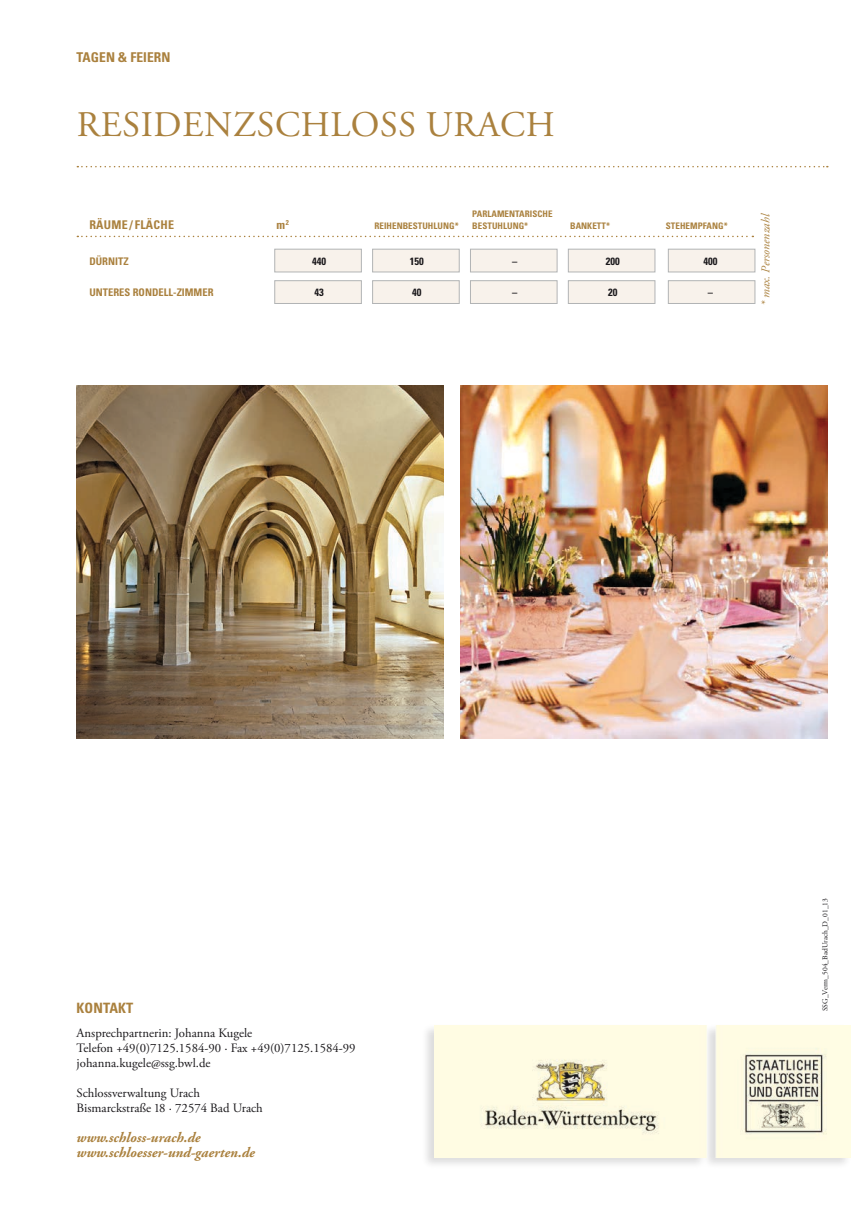
<style>
.page{position:relative;width:851px;height:1221px;background:#fff}
.page>*{position:absolute;margin:0;border:0;box-sizing:border-box;transform-origin:0 0}
.t1{font:36px "Adobe Garamond Pro";letter-spacing:.02em;color:#aa813e}
.t2{font:italic 700 14.25px/15px "Adobe Garamond Pro";color:#aa813e}
.t3{font:700 condensed 14.25px "Univers";letter-spacing:.005em;color:#aa813e}
.t4{font:700 condensed 13.5px "Univers";letter-spacing:.005em;color:#aa813e}
.t5{font:12.75px/15px "Adobe Garamond Pro";color:#1a181b}
.t6{font:italic 12px "Adobe Garamond Pro";letter-spacing:.005em;color:#aa813e}
.t7{font:700 condensed 12px "Univers";letter-spacing:.02em;color:#aa813e}
.t8{font:700 condensed 10.5px "Univers";color:#aa813e}
.t9{font:700 condensed 10.5px "Univers";color:#1a181b}
.t10{font:700 condensed 9px/12px "Univers";letter-spacing:.005em;color:#aa813e}
.t11{font:7.5px "Adobe Garamond Pro";letter-spacing:.005em;color:#1a181b}
</style>
<div class="page">
<div style="left:274px;top:249px;width:87px;height:23px;background:#f8f2eb;border:1px solid #b2b4b5"></div>
<div style="left:372px;top:249px;width:87px;height:23px;background:#f8f2eb;border:1px solid #b2b4b5"></div>
<div style="left:470px;top:249px;width:87px;height:23px;background:#f8f2eb;border:1px solid #b2b4b5"></div>
<div style="left:568px;top:249px;width:87px;height:23px;background:#f8f2eb;border:1px solid #b2b4b5"></div>
<div style="left:668px;top:249px;width:87px;height:23px;background:#f8f2eb;border:1px solid #b2b4b5"></div>
<div style="left:274px;top:280px;width:87px;height:24px;background:#f8f2eb;border:1px solid #b2b4b5"></div>
<div style="left:372px;top:280px;width:87px;height:24px;background:#f8f2eb;border:1px solid #b2b4b5"></div>
<div style="left:470px;top:280px;width:87px;height:24px;background:#f8f2eb;border:1px solid #b2b4b5"></div>
<div style="left:568px;top:280px;width:87px;height:24px;background:#f8f2eb;border:1px solid #b2b4b5"></div>
<div style="left:668px;top:280px;width:87px;height:24px;background:#f8f2eb;border:1px solid #b2b4b5"></div>
<svg style="left:77px;top:166px;width:750px;height:1px"></svg>
<svg style="left:77px;top:236px;width:676px;height:1px"></svg>
<div style="left:421px;top:1023px;width:429px;height:146px;background:#1a181b;opacity:.15"></div>
<img style="left:434px;top:1025px;width:396px;height:132px">
<div style="left:830px;top:1025px;width:20px;height:132px;background:#fffde4"></div>
<img style="left:77px;top:385px;width:366px;height:353px">
<img style="left:460px;top:385px;width:367px;height:353px">
<p class="t4" style="left:77px;top:49px;width:95px">TAGEN &amp; FEIERN</p>
<h1 class="t1" style="left:77px;top:103px;width:479px">Res idenzs chloss Urach</h1>
<p class="t7" style="left:89px;top:218px;width:86px">RÄUME / FLÄCHE</p>
<p class="t7" style="left:276px;top:218px;width:14px">M<sup>2</sup></p>
<p class="t10" style="left:374px;top:220px;width:86px">REIHENBESTUHLUNG*</p>
<p class="t10" style="left:472px;top:208px;width:82px">PARLAMENTARISCHE<br>BESTUHLUNG*</p>
<p class="t10" style="left:570px;top:220px;width:7px">BAN</p>
<p class="t10" style="left:587px;top:220px;width:24px">KETT*</p>
<p class="t10" style="left:665px;top:220px;width:16px">STEHEM</p>
<p class="t10" style="left:697px;top:220px;width:32px">PFANG*</p>
<p class="t8" style="left:89px;top:254px;width:41px">DÜRNITZ</p>
<p class="t9" style="left:312px;top:254px;width:16px">440</p>
<p class="t9" style="left:410px;top:254px;width:16px">150</p>
<p class="t9" style="left:512px;top:254px;width:7px">–</p>
<p class="t9" style="left:605px;top:254px;width:16px">200</p>
<p class="t9" style="left:703px;top:254px;width:16px">400</p>
<p class="t8" style="left:89px;top:286px;width:126px">UNTERES RONDELL-ZIMMER</p>
<p class="t9" style="left:314px;top:286px;width:11px">43</p>
<p class="t9" style="left:412px;top:286px;width:11px">40</p>
<p class="t9" style="left:512px;top:286px;width:7px">–</p>
<p class="t9" style="left:608px;top:286px;width:11px">20</p>
<p class="t9" style="left:707px;top:286px;width:7px">–</p>
<p class="t6" style="left:758px;top:306px;width:94px;rotate:-90deg">* max. Personenzahl</p>
<p class="t3" style="left:77px;top:998px;width:58px">KONTAKT</p>
<p class="t5" style="left:77px;top:1025px;width:280px">Ansprechpartnerin: Johanna Kugele<br>Telefon +49(0)7125.1584-90 · Fax +49(0)7125.1584-99 johanna.kugele@ssg.bwl.de</p>
<p class="t5" style="left:77px;top:1085px;width:188px">Schlossverwaltung Urach<br>Bismarckstraße 18 · 72574 Bad Urach</p>
<p class="t2" style="left:77px;top:1130px;width:180px">www.schloss-urach.de www.schloesser-und-gaerten.de</p>
<p class="t11" style="left:820px;top:1011px;width:115px;rotate:-90deg">SSG_Verm_504_BadUrach_D_01_13</p>
</div>
